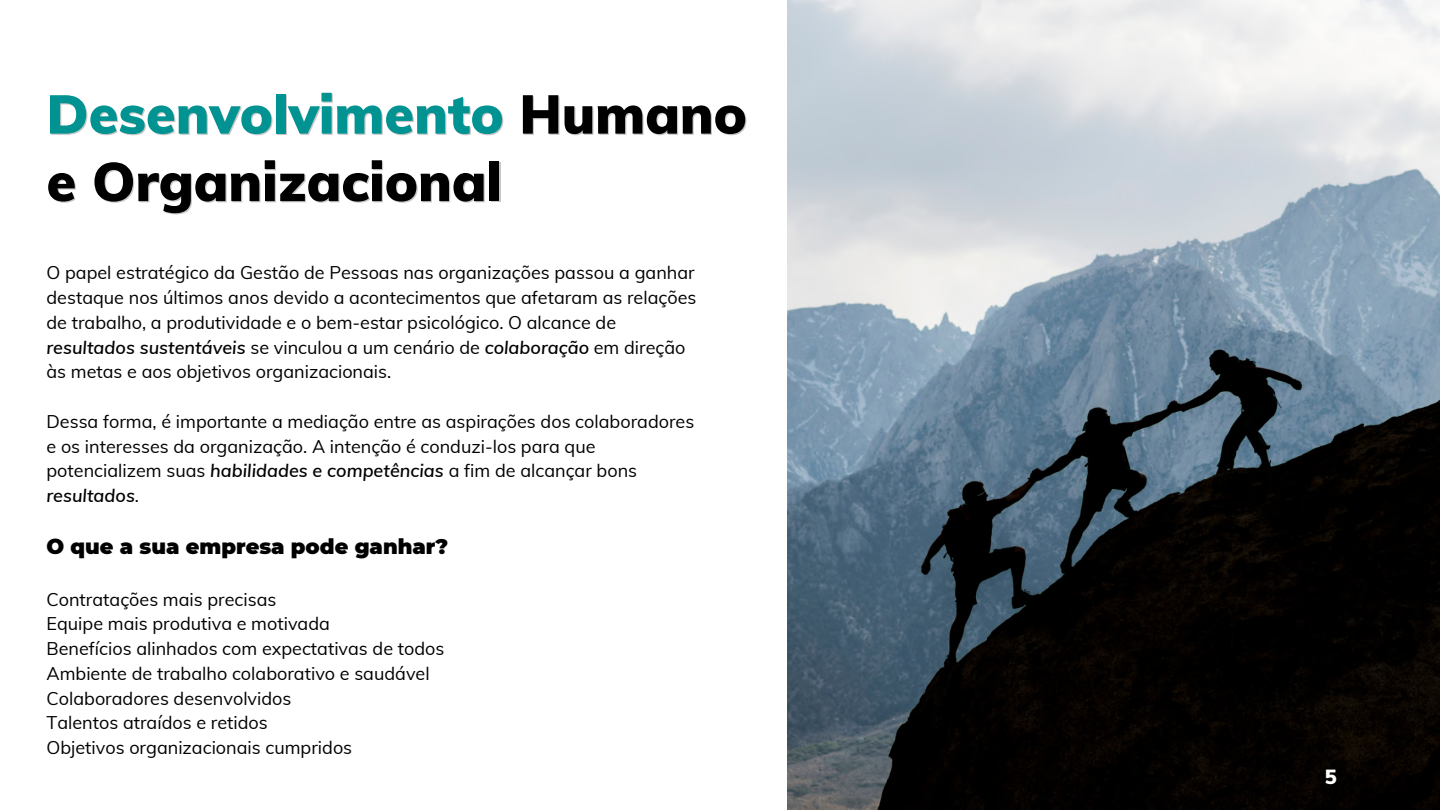
<style>
.page{position:relative;width:1440px;height:810px;background:#fff}
.page>*{position:absolute;margin:0;border:0;box-sizing:border-box;transform-origin:0 0}
.t1{font:900 54px/67.5px "Muli";color:#000}
.t2{font:900 21px "Montserrat";color:#000}
.t3{font:900 20px "Muli";color:#fff}
.t4{font:18px/24.8px "Muli";color:#000}
.s1{color:#009391}
.s2{font-weight:600;font-style:italic}
</style>
<div class="page">
<img style="left:788px;top:0;width:652px;height:810px">
<p class="t1" style="left:47px;top:80px;width:702px"><span class="s1">Desenvolvimento</span> Humano e Organizacional</p>
<p class="t4" style="left:47px;top:260px;width:651px">O papel estratégico da Gestão de Pessoas nas organizações passou a ganhar destaque nos últimos anos devido a acontecimentos que afetaram as relações de trabalho, a produtividade e o bem-estar psicológico. O alcance de <span class="s2">resultados sustentáveis</span> se vinculou a um cenário de <span class="s2">colaboração</span> em direção às metas e aos objetivos organizacionais.</p>
<p class="t4" style="left:47px;top:409px;width:649px">Dessa forma, é importante a mediação entre as aspirações dos colaboradores e os interesses da organização. A intenção é conduzi-los para que potencializem suas <span class="s2">habilidades e competências</span> a fim de alcançar bons <span class="s2">resultados</span>.</p>
<p class="t2" style="left:47px;top:533px;width:403px">O que a sua empresa pode ganhar?</p>
<p class="t4" style="left:47px;top:586px;width:231px">Contratações mais precisas</p>
<p class="t4" style="left:47px;top:611px;width:285px">Equipe mais produtiva e motivada</p>
<p class="t4" style="left:47px;top:636px;width:400px">Benefícios alinhados com expectativas de todos</p>
<p class="t4" style="left:47px;top:661px;width:385px">Ambiente de trabalho colaborativo e saudável</p>
<p class="t4" style="left:47px;top:685px;width:246px">Colaboradores desenvolvidos</p>
<p class="t4" style="left:47px;top:710px;width:223px">Talentos atraídos e retidos</p>
<p class="t4" style="left:47px;top:735px;width:307px">Objetivos organizacionais cumpridos</p>
<p class="t3" style="left:1325px;top:764px;width:13px">5</p>
</div>
